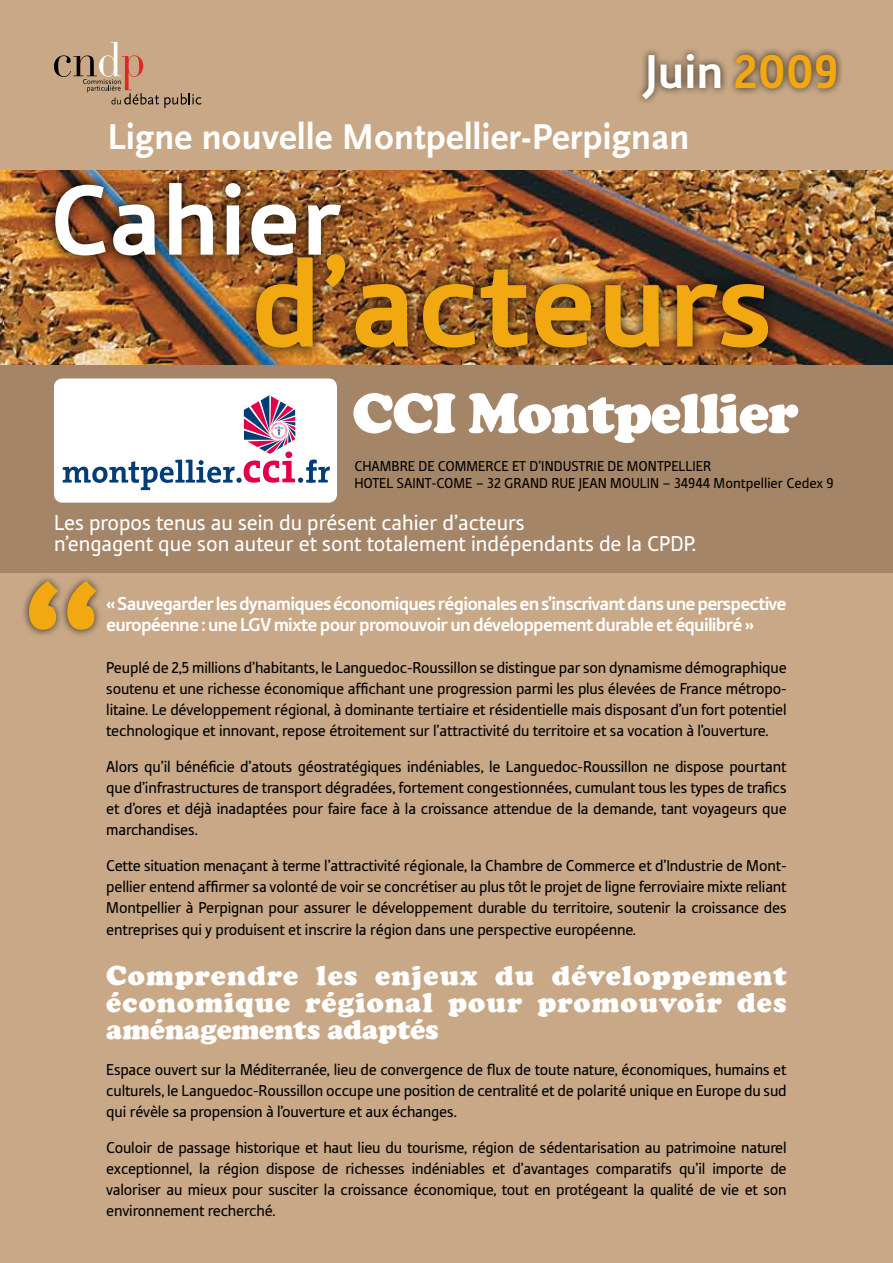
<style>
.page{position:relative;width:893px;height:1263px;background:#c8a887}
.page>*{position:absolute;margin:0;border:0;box-sizing:border-box;transform-origin:0 0}
.t1{font:700 190.5px "Tabula ITC Std";color:#f2a911}
.t2{font:700 129.6px "Tabula ITC Std";letter-spacing:.01em;color:#f2a911}
.t3{font:700 104.1px "Tabula ITC Std";letter-spacing:.01em;color:#fff}
.t4{font:900 58.5px "Cooper";letter-spacing:-.02em;color:#fff}
.t5{font:700 49.5px "Tabula ITC Std";color:#fff}
.t6{font:700 37.5px "Scala Sans";color:#fff}
.t7{font:900 28.5px/27px "Cooper";letter-spacing:.03em;color:#fff;text-align:justify}
.t8{font:22.5px/21px "Tabula ITC Std";color:#fff}
.t9{font:700 19.5px/21px "Tabula ITC Std";letter-spacing:-.04em;color:#fff}
.t10{font:16.5px/21px "Tabula ITC Std";letter-spacing:-.01em;color:#000;text-align:justify}
.t11{font:15px/16.5px "Tabula ITC Std";color:#000}
.s1{color:#f2a911}
</style>
<div class="page">
<div style="left:0;top:266px;width:893px;height:307px;background:#a58567"></div>
<img style="left:0;top:170px;width:893px;height:195px">
<div style="left:40px;top:168px;width:740px;height:191px;background:#000;opacity:.75"></div>
<div style="left:21px;top:573px;width:82px;height:64px;background:#000;opacity:.75"></div>
<div style="left:634px;top:46px;width:209px;height:59px;background:#000;opacity:.75"></div>
<svg style="left:54px;top:42px;width:148px;height:66px"></svg>
<div style="left:54px;top:378px;width:283px;height:125px;background:#fff;border-radius:9px"></div>
<svg style="left:63px;top:395px;width:267px;height:95px"></svg>
<h3 class="t5" style="left:644px;top:43px;width:196px">Juin <span class="s1">2009</span></h3>
<h3 class="t6" style="left:107px;top:117px;width:584px">Ligne nouvelle Montpellier-Perpignan</h3>
<h3 class="t3" style="left:50px;top:159px;width:293px">Cahier</h3>
<h2 class="t2" style="left:250px;top:228px;width:524px">d’acteurs</h2>
<h3 class="t4" style="left:352px;top:379px;width:448px">CCI Montpellier</h3>
<p class="t11" style="left:354px;top:458px;width:481px">CHAMBRE DE COMMERCE ET D’INDUSTRIE DE MONTPELLIER<br>HOTEL SAINT-COME – 32 GRAND RUE JEAN MOULIN – 34944 Montpellier Cedex 9</p>
<h3 class="t8" style="left:54px;top:512px;width:643px">Les propos tenus au sein du présent cahier d’acteurs<br>n’engagent que son auteur et sont totalement indépendants de la CPDP.</h3>
<h1 class="t1" style="left:23px;top:545px;width:80px">‘‘</h1>
<p class="t9" style="left:106px;top:593px;width:682px">« Sauvegarder les dynamiques économiques régionales en s’inscrivant dans une perspective européenne : une LGV mixte pour promouvoir un développement durable et équilibré »</p>
<p class="t10" style="left:106px;top:657px;width:682px">Peuplé de 2,5 millions d’habitants, le Languedoc-Roussillon se distingue par son dynamisme démographique soutenu et une richesse économique affichant une progression parmi les plus élevées de France métropo&shy;litaine. Le développement régional, à dominante tertiaire et résidentielle mais disposant d’un fort potentiel technologique et innovant, repose étroitement sur l’attractivité du territoire et sa vocation à l’ouverture.</p>
<p class="t10" style="left:106px;top:756px;width:682px">Alors qu’il bénéficie d’atouts géostratégiques indéniables, le Languedoc-Roussillon ne dispose pourtant que d’infrastructures de transport dégradées, fortement congestionnées, cumulant tous les types de trafics et d’ores et déjà inadaptées pour faire face à la croissance attendue de la demande, tant voyageurs que marchandises.</p>
<p class="t10" style="left:106px;top:855px;width:682px">Cette situation menaçant à terme l’attractivité régionale, la Chambre de Commerce et d’Industrie de Mont&shy;pellier entend affirmer sa volonté de voir se concrétiser au plus tôt le projet de ligne ferroviaire mixte reliant Montpellier à Perpignan pour assurer le développement durable du territoire, soutenir la croissance des</p>
<p class="t10" style="left:106px;top:919px;width:531px">entreprises qui y produisent et inscrire la région dans une perspective européenne.</p>
<h3 class="t7" style="left:106px;top:962px;width:682px">Comprendre les enjeux du développement économique régional pour promouvoir des aménagements adaptés</h3>
<p class="t10" style="left:106px;top:1059px;width:682px">Espace ouvert sur la Méditerranée, lieu de convergence de flux de toute nature, économiques, humains et culturels, le Languedoc-Roussillon occupe une position de centralité et de polarité unique en Europe du sud qui révèle sa propension à l’ouverture et aux échanges.</p>
<p class="t10" style="left:106px;top:1137px;width:682px">Couloir de passage historique et haut lieu du tourisme, région de sédentarisation au patrimoine naturel exceptionnel, la région dispose de richesses indéniables et d’avantages comparatifs qu’il importe de valoriser au mieux pour susciter la croissance économique, tout en protégeant la qualité de vie et son environnement recherché.</p>
</div>
